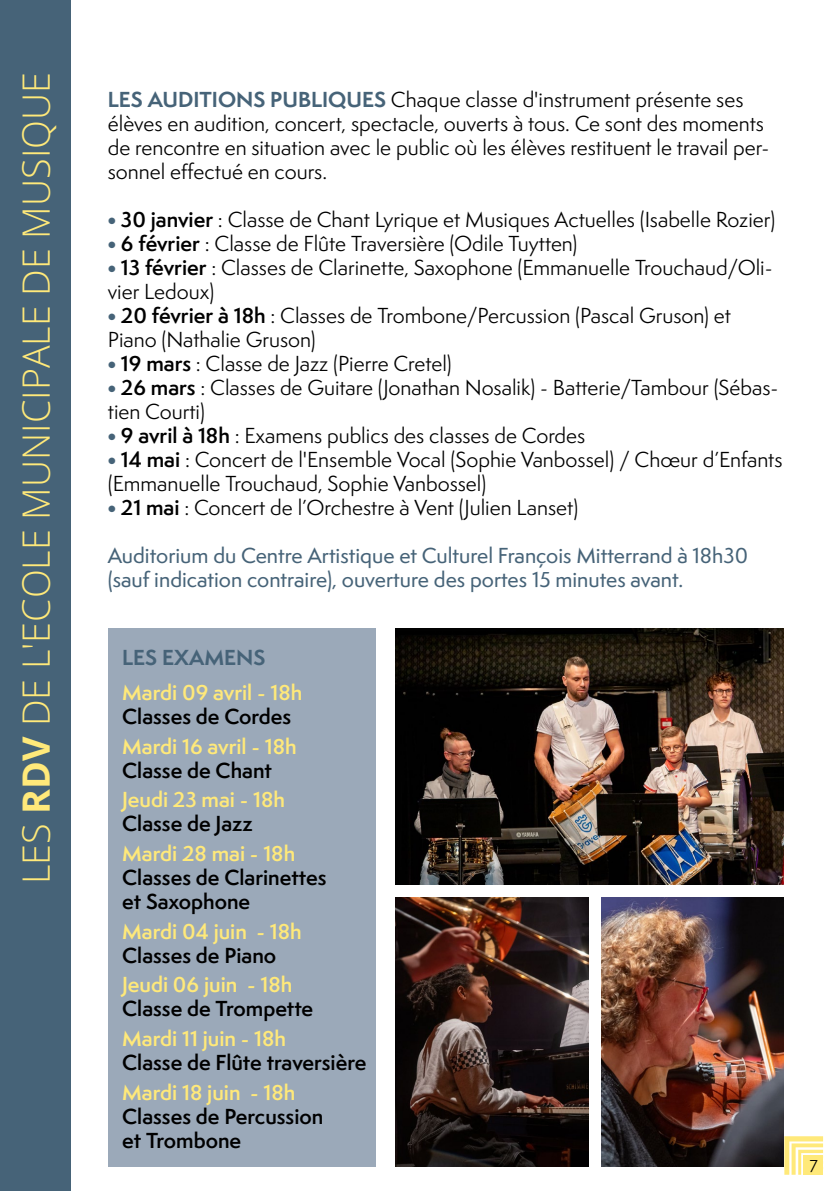
<style>
.page{position:relative;width:840px;height:1191px;background:#fff}
.page>*{position:absolute;margin:0;border:0;box-sizing:border-box;transform-origin:0 0}
.t1{font:300 37.6px "Open Sans";color:#ffe97a}
.t2{font:20px/24px "Semplicita Pro";color:#000}
.t3{font:600 20px/24px "Semplicita Pro";color:#000}
.t4{font:500 20px/24px "Semplicita Pro";color:#466378}
.t5{font:600 20px "Semplicita Pro";color:#ffe97a}
.t6{font:700 20px "Semplicita Pro";color:#466378}
.t7{font:16px "Semplicita Pro";color:#000}
.s1{font-weight:700}
.s2{font-weight:700;color:#466378}
.s3{font-weight:600}
</style>
<div class="page">
<div style="left:0;top:0;width:71px;height:1191px;background:#466378"></div>
<img style="left:395px;top:897px;width:193px;height:269px">
<img style="left:395px;top:628px;width:387px;height:256px">
<img style="left:601px;top:897px;width:181px;height:269px">
<svg style="left:783px;top:1136px;width:39px;height:38px"></svg>
<div style="left:803px;top:1155px;width:19px;height:20px;background:#ffe97a"></div>
<div style="left:108px;top:628px;width:267px;height:538px;background:#9ba9b9"></div>
<h1 class="t1" style="left:10px;top:884px;width:813px;rotate:-90deg">LES <span class="s1">RDV</span> DE L'ECOLE MUNICIPALE DE MUSIQUE</h1>
<p class="t2" style="left:108px;top:87px;width:662px"><span class="s2">LES AUDITIONS PUBLIQUES</span> Chaque classe d'instrument présente ses élèves en audition, concert, spectacle, ouverts à tous. Ce sont des moments de rencontre en situation avec le public où les élèves restituent le travail per&shy;sonnel effectué en cours.</p>
<p class="t2" style="left:108px;top:207px;width:668px"><span class="s2">•</span> <span class="s3">30 janvier</span> : Classe de Chant Lyrique et Musiques Actuelles (Isabelle Rozier)</p>
<p class="t2" style="left:108px;top:231px;width:471px"><span class="s2">•</span> <span class="s3">6 février</span> : Classe de Flûte Traversière (Odile Tuytten)</p>
<p class="t2" style="left:108px;top:255px;width:666px"><span class="s2">•</span> <span class="s3">13 février</span> : Classes de Clarinette, Saxophone (Emmanuelle Trouchaud/Oli&shy;vier Ledoux)</p>
<p class="t2" style="left:108px;top:303px;width:624px"><span class="s2">•</span> <span class="s3">20 février à 18h</span> : Classes de Trombone/Percussion (Pascal Gruson) et<br>Piano (Nathalie Gruson)</p>
<p class="t2" style="left:108px;top:351px;width:345px"><span class="s2">•</span> <span class="s3">19 mars</span> : Classe de Jazz (Pierre Cretel)</p>
<p class="t2" style="left:108px;top:375px;width:671px"><span class="s2">•</span> <span class="s3">26 mars</span> : Classes de Guitare (Jonathan Nosalik) - Batterie/Tambour (Sébas&shy;tien Courti)</p>
<p class="t2" style="left:108px;top:423px;width:478px"><span class="s2">•</span> <span class="s3">9 avril à 18h</span> : Examens publics des classes de Cordes</p>
<p class="t2" style="left:108px;top:447px;width:676px"><span class="s2">•</span> <span class="s3">14 mai</span> : Concert de l'Ensemble Vocal (Sophie Vanbossel) / Chœur d’Enfants (Emmanuelle Trouchaud, Sophie Vanbossel)</p>
<p class="t2" style="left:108px;top:495px;width:471px"><span class="s2">•</span> <span class="s3">21 mai</span> : Concert de l’Orchestre à Vent (Julien Lanset)</p>
<p class="t4" style="left:108px;top:544px;width:641px">Auditorium du Centre Artistique et Culturel François Mitterrand à 18h30 (sauf indication contraire), ouverture des portes 15 minutes avant.</p>
<p class="t6" style="left:122px;top:642px;width:145px">LES EXAMENS</p>
<p class="t5" style="left:122px;top:677px;width:182px">Mardi 09 avril - 18h</p>
<p class="t3" style="left:122px;top:704px;width:170px">Classes de Cordes</p>
<p class="t5" style="left:122px;top:731px;width:176px">Mardi 16 avril - 18h</p>
<p class="t3" style="left:122px;top:757px;width:151px">Classe de Chant</p>
<p class="t5" style="left:122px;top:785px;width:164px">Jeudi 23 mai - 18h</p>
<p class="t3" style="left:122px;top:811px;width:132px">Classe de Jazz</p>
<p class="t5" style="left:122px;top:838px;width:174px">Mardi 28 mai - 18h</p>
<p class="t3" style="left:122px;top:865px;width:206px">Classes de Clarinettes et Saxophone</p>
<p class="t5" style="left:122px;top:916px;width:181px">Mardi 04 juin - 18h</p>
<p class="t3" style="left:122px;top:942px;width:155px">Classes de Piano</p>
<p class="t5" style="left:122px;top:970px;width:171px">Jeudi 06 juin - 18h</p>
<p class="t3" style="left:122px;top:996px;width:192px">Classe de Trompette</p>
<p class="t5" style="left:122px;top:1023px;width:165px">Mardi 11 juin - 18h</p>
<p class="t3" style="left:122px;top:1050px;width:246px">Classe de Flûte traversière</p>
<p class="t5" style="left:122px;top:1077px;width:175px">Mardi 18 juin - 18h</p>
<p class="t3" style="left:122px;top:1103px;width:202px">Classes de Percussion et Trombone</p>
<p class="t7" style="left:809px;top:1154px;width:10px">7</p>
</div>
